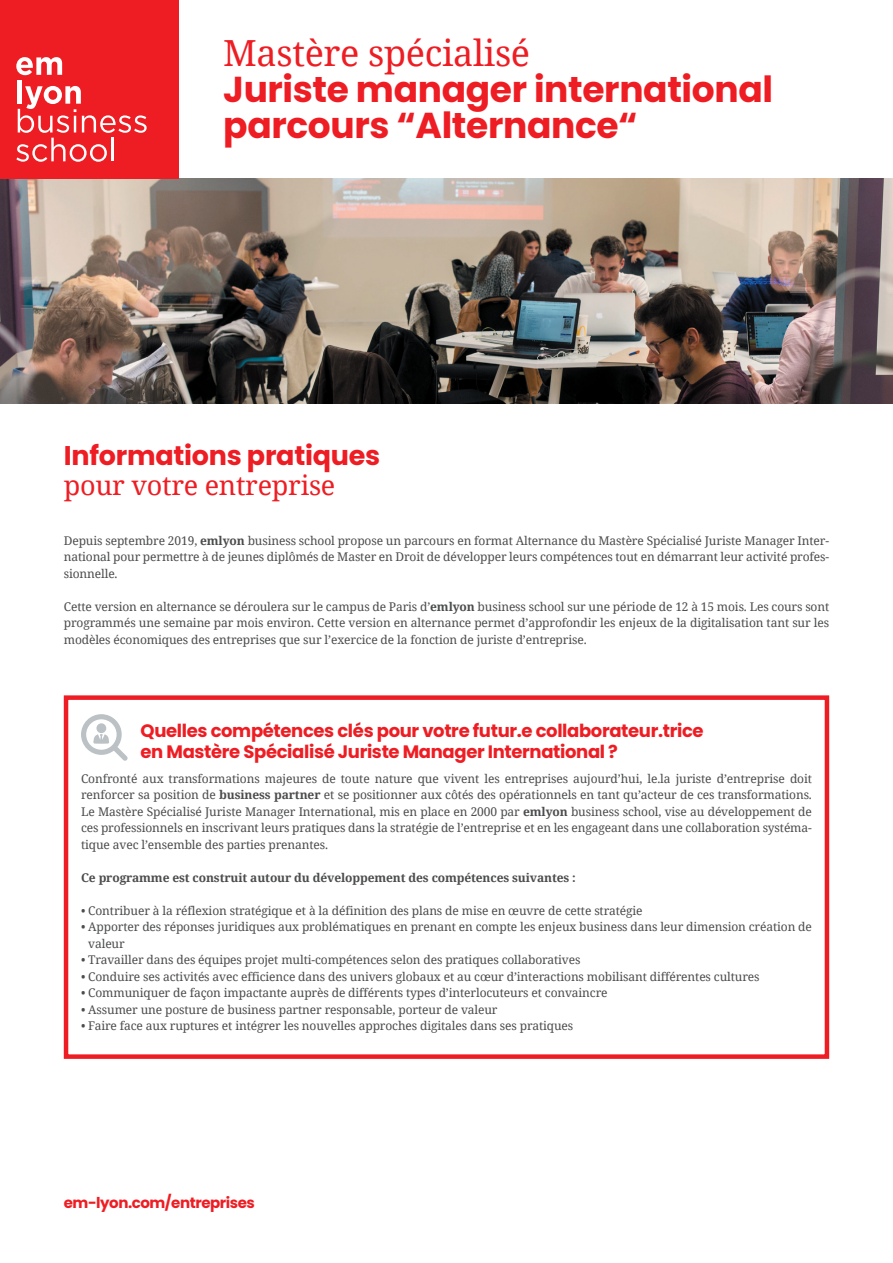
<style>
.page{position:relative;width:893px;height:1263px;background:#fff}
.page>*{position:absolute;margin:0;border:0;box-sizing:border-box;transform-origin:0 0}
.t1{font:700 36px/36px "Poppins";letter-spacing:-.01em;color:#ee1d23}
.t2{font:36px "Noto Serif";letter-spacing:-.01em;color:#ee1d23}
.t3{font:700 27px "Poppins";letter-spacing:-.01em;color:#ee1d23}
.t4{font:27px "Noto Serif";letter-spacing:-.01em;color:#ee1d23}
.t5{font:700 18px/21px "Poppins";letter-spacing:-.02em;color:#ee1d23}
.t6{font:700 15px "Poppins";letter-spacing:-.03em;color:#ee1d23}
.t7{font:12px/16.5px "Noto Serif";letter-spacing:-.01em;color:#4b4c4d;text-align:justify}
.t8{font:700 12px "Noto Serif";letter-spacing:-.01em;color:#4b4c4d}
.s1{font-weight:700}
</style>
<div class="page">
<img style="left:0;top:179px;width:893px;height:225px">
<div style="left:64px;top:695px;width:765px;height:364px;border:4px solid #ee1d23"></div>
<svg style="left:81px;top:715px;width:47px;height:46px"></svg>
<div style="left:0;top:0;width:179px;height:179px;background:#ee1d23"></div>
<svg style="left:16px;top:57px;width:46px;height:18px"></svg>
<div style="left:17px;top:80px;width:5px;height:24px;background:#fff"></div>
<svg style="left:16px;top:86px;width:131px;height:76px"></svg>
<hr style="left:111px;top:138px;width:3px;height:23px;background:#fff">
<h1 class="t2" style="left:223px;top:29px;width:308px">Mastère spécialisé</h1>
<h1 class="t1" style="left:223px;top:72px;width:551px">Juriste manager international parcours “Alternance“</h1>
<h2 class="t3" style="left:64px;top:440px;width:318px">Informations pratiques</h2>
<h2 class="t4" style="left:64px;top:467px;width:273px">pour votre entreprise</h2>
<p class="t7" style="left:64px;top:532px;width:767px">Depuis septembre 2019, <span class="s1">emlyon</span> business school propose un parcours en format Alternance du Mastère Spécialisé Juriste Manager Inter&shy;national pour permettre à de jeunes diplômés de Master en Droit de développer leurs compétences tout en démarrant leur activité profes&shy;sionnelle.</p>
<p class="t7" style="left:64px;top:598px;width:767px">Cette version en alternance se déroulera sur le campus de Paris d’<span class="s1">emlyon</span> business school sur une période de 12 à 15 mois. Les cours sont programmés une semaine par mois environ. Cette version en alternance permet d’approfondir les enjeux de la digitalisation tant sur les modèles économiques des entreprises que sur l’exercice de la fonction de juriste d’entreprise.</p>
<h3 class="t5" style="left:141px;top:720px;width:565px">Quelles compétences clés pour votre futur.e collaborateur.trice en Mastère Spécialisé Juriste Manager International ?</h3>
<p class="t7" style="left:81px;top:770px;width:732px">Confronté aux transformations majeures de toute nature que vivent les entreprises aujourd’hui, le.la juriste d’entreprise doit renforcer sa position de <span class="s1">business partner</span> et se positionner aux côtés des opérationnels en tant qu’acteur de ces transformations.<br>Le Mastère Spécialisé Juriste Manager International, mis en place en 2000 par <span class="s1">emlyon</span> business school, vise au développement de ces professionnels en inscrivant leurs pratiques dans la stratégie de l’entreprise et en les engageant dans une collaboration systéma&shy;tique avec l’ensemble des parties prenantes.</p>
<p class="t8" style="left:81px;top:869px;width:496px">Ce programme est construit autour du développement des compétences suivantes :</p>
<p class="t7" style="left:81px;top:902px;width:563px">• Contribuer à la réflexion stratégique et à la définition des plans de mise en œuvre de cette stratégie</p>
<p class="t7" style="left:88px;top:918px;width:725px;text-indent:-7px">• Apporter des réponses juridiques aux problématiques en prenant en compte les enjeux business dans leur dimension création de valeur</p>
<p class="t7" style="left:81px;top:951px;width:501px">• Travailler dans des équipes projet multi-compétences selon des pratiques collaboratives</p>
<p class="t7" style="left:81px;top:968px;width:680px">• Conduire ses activités avec efficience dans des univers globaux et au cœur d’interactions mobilisant différentes cultures</p>
<p class="t7" style="left:81px;top:984px;width:528px">• Communiquer de façon impactante auprès de différents types d’interlocuteurs et convaincre</p>
<p class="t7" style="left:81px;top:1001px;width:418px">• Assumer une posture de business partner responsable, porteur de valeur</p>
<p class="t7" style="left:81px;top:1017px;width:494px">• Faire face aux ruptures et intégrer les nouvelles approches digitales dans ses pratiques</p>
<p class="t6" style="left:64px;top:1194px;width:193px">em-lyon.com/entreprises</p>
</div>
